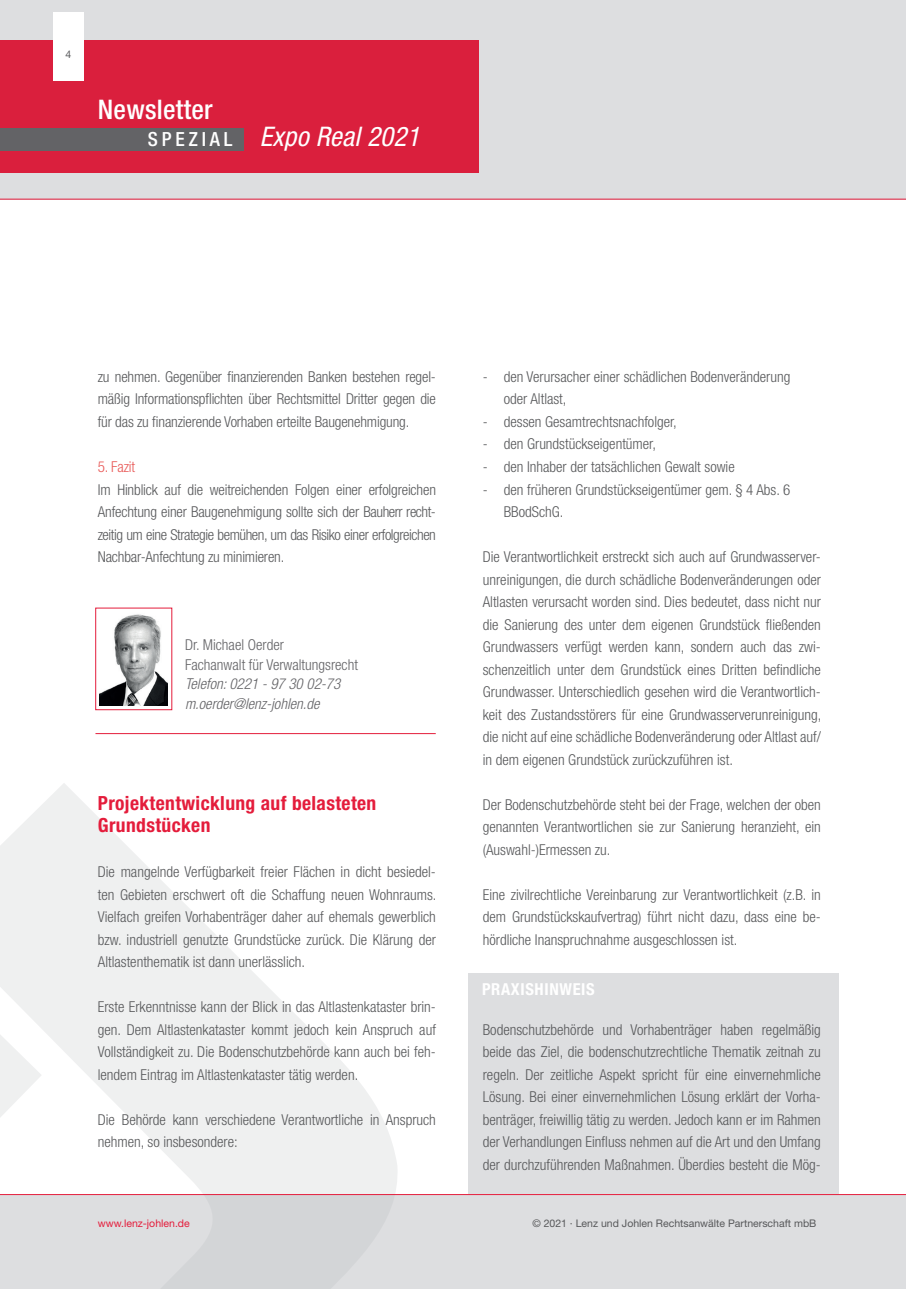
<style>
.page{position:relative;width:906px;height:1289px;background:#fff}
.page>*{position:absolute;margin:0;border:0;box-sizing:border-box;transform-origin:0 0}
.t1{font:italic condensed 27px "Helvetica Neue LT Std";letter-spacing:.01em;color:#fff}
.t2{font:500 condensed 27px "Helvetica Neue LT Std";letter-spacing:.01em;color:#fff}
.t3{font:700 condensed 19.5px/22.5px "Helvetica Neue LT Std";letter-spacing:.02em;color:#e41c3b}
.t4{font:500 condensed 19.5px "Helvetica Neue LT Std";letter-spacing:.2em;color:#fff}
.t5{font:700 condensed 16.5px "Helvetica Neue LT Std";letter-spacing:.04em;color:#fff}
.t6{font:300 condensed 15px/22.5px "Helvetica Neue LT Std";color:#57585a;text-align:justify}
.t7{font:300 condensed 15px/19.5px "Helvetica Neue LT Std";color:#636366}
.t8{font:italic 300 condensed 15px/19.5px "Helvetica Neue LT Std";color:#636366}
.t9{font:300 condensed 15px "Helvetica Neue LT Std";letter-spacing:-.01em;color:#e85856}
.t10{font:10.5px "Helvetica Neue LT Std";color:#57585a}
.t11{font:10.5px "Helvetica Neue LT Std";color:#e41c3b}
</style>
<div class="page">
<div style="left:0;top:0;width:906px;height:199px;background:#dddee0"></div>
<div style="left:0;top:40px;width:478px;height:133px;background:#da1f3d"></div>
<div style="left:0;top:128px;width:243px;height:22px;background:#636366"></div>
<div style="left:0;top:1194px;width:906px;height:94px;background:#dddee0"></div>
<svg style="left:0;top:783px;width:399px;height:413px;fill:#eff0f0"></svg>
<div style="left:468px;top:972px;width:370px;height:221px;background:#dddee0"></div>
<hr style="left:95px;top:733px;width:341px;height:1px;background:#e41c3b">
<div style="left:95px;top:608px;width:77px;height:102px;background:#fff;border:1px solid #e41c3b"></div>
<img style="left:100px;top:614px;width:68px;height:91px">
<hr style="left:0;top:1194px;width:906px;height:1px;background:#e41c3b">
<hr style="left:0;top:199px;width:906px;height:1px;background:#e41c3b">
<div style="left:53px;top:13px;width:31px;height:68px;background:#fff"></div>
<p class="t10" style="left:66px;top:48px;width:7px">4</p>
<h1 class="t2" style="left:98px;top:94px;width:116px">Newsletter</h1>
<h2 class="t4" style="left:148px;top:128px;width:86px">SPEZIAL</h2>
<h1 class="t1" style="left:260px;top:121px;width:161px">Expo Real 2021</h1>
<p class="t6" style="left:98px;top:365px;width:340px">zu nehmen. Gegenüber finanzierenden Banken bestehen regel&shy;mäßig Informationspflichten über Rechtsmittel Dritter gegen die für das zu finanzierende Vorhaben erteilte Baugenehmigung.</p>
<p class="t9" style="left:98px;top:458px;width:39px">5. Fazit</p>
<p class="t6" style="left:98px;top:478px;width:340px">Im Hinblick auf die weitreichenden Folgen einer erfolgreichen Anfechtung einer Baugenehmigung sollte sich der Bauherr recht&shy;zeitig um eine Strategie bemühen, um das Risiko einer erfolgreichen Nachbar-Anfechtung zu minimieren.</p>
<p class="t7" style="left:185px;top:635px;width:174px">Dr. Michael Oerder<br>Fachanwalt für Verwaltungsrecht</p>
<p class="t8" style="left:185px;top:674px;width:157px">Telefon: 0221 - 97 30 02-73 m.oerder@lenz-johlen.de</p>
<h2 class="t3" style="left:98px;top:791px;width:280px">Projektentwicklung auf belasteten<br>Grundstücken</h2>
<p class="t6" style="left:98px;top:860px;width:340px">Die mangelnde Verfügbarkeit freier Flächen in dicht besiedel&shy;ten Gebieten erschwert oft die Schaffung neuen Wohnraums.<br>Vielfach greifen Vorhabenträger daher auf ehemals gewerblich bzw. industriell genutzte Grundstücke zurück. Die Klärung der Altlastenthematik ist dann unerlässlich.</p>
<p class="t6" style="left:98px;top:995px;width:340px">Erste Erkenntnisse kann der Blick in das Altlastenkataster brin&shy;gen. Dem Altlastenkataster kommt jedoch kein Anspruch auf Vollständigkeit zu. Die Bodenschutzbehörde kann auch bei feh&shy;lendem Eintrag im Altlastenkataster tätig werden.</p>
<p class="t6" style="left:98px;top:1108px;width:340px">Die Behörde kann verschiedene Verantwortliche in Anspruch nehmen, so insbesondere:</p>
<p class="t6" style="left:504px;top:365px;width:288px;text-indent:-21px">- den Verursacher einer schädlichen Bodenveränderung oder Altlast,</p>
<p class="t6" style="left:483px;top:410px;width:196px">- dessen Gesamtrechtsnachfolger,</p>
<p class="t6" style="left:483px;top:433px;width:175px">- den Grundstückseigentümer,</p>
<p class="t6" style="left:483px;top:455px;width:253px">- den Inhaber der tatsächlichen Gewalt sowie</p>
<p class="t6" style="left:504px;top:478px;width:288px;text-indent:-21px">- den früheren Grundstückseigentümer gem. § 4 Abs. 6<br>BBodSchG.</p>
<p class="t6" style="left:483px;top:545px;width:340px">Die Verantwortlichkeit erstreckt sich auch auf Grundwasserver&shy;unreinigungen, die durch schädliche Bodenveränderungen oder Altlasten verursacht worden sind. Dies bedeutet, dass nicht nur die Sanierung des unter dem eigenen Grundstück fließenden Grundwassers verfügt werden kann, sondern auch das zwi&shy;schenzeitlich unter dem Grundstück eines Dritten befindliche Grundwasser. Unterschiedlich gesehen wird die Verantwortlich&shy;keit des Zustandsstörers für eine Grundwasserverunreinigung, die nicht auf eine schädliche Bodenveränderung oder Altlast auf/ in dem eigenen Grundstück zurückzuführen ist.</p>
<p class="t6" style="left:483px;top:793px;width:340px">Der Bodenschutzbehörde steht bei der Frage, welchen der oben genannten Verantwortlichen sie zur Sanierung heranzieht, ein (Auswahl-)Ermessen zu.</p>
<p class="t6" style="left:483px;top:883px;width:340px">Eine zivilrechtliche Vereinbarung zur Verantwortlichkeit (z.B. in dem Grundstückskaufvertrag) führt nicht dazu, dass eine be&shy;hördliche Inanspruchnahme ausgeschlossen ist.</p>
<p class="t5" style="left:482px;top:978px;width:114px">PRAXISHINWEIS</p>
<p class="t6" style="left:483px;top:1018px;width:340px">Bodenschutzbehörde und Vorhabenträger haben regelmäßig beide das Ziel, die bodenschutzrechtliche Thematik zeitnah zu regeln. Der zeitliche Aspekt spricht für eine einvernehmliche Lösung. Bei einer einvernehmlichen Lösung erklärt der Vorha&shy;benträger, freiwillig tätig zu werden. Jedoch kann er im Rahmen der Verhandlungen Einfluss nehmen auf die Art und den Umfang der durchzuführenden Maßnahmen. Überdies besteht die Mög-</p>
<p class="t11" style="left:98px;top:1216px;width:93px">www.lenz-johlen.de</p>
<p class="t10" style="left:532px;top:1216px;width:285px">© 2021 · Lenz und Johlen Rechtsanwälte Partnerschaft mbB</p>
</div>
